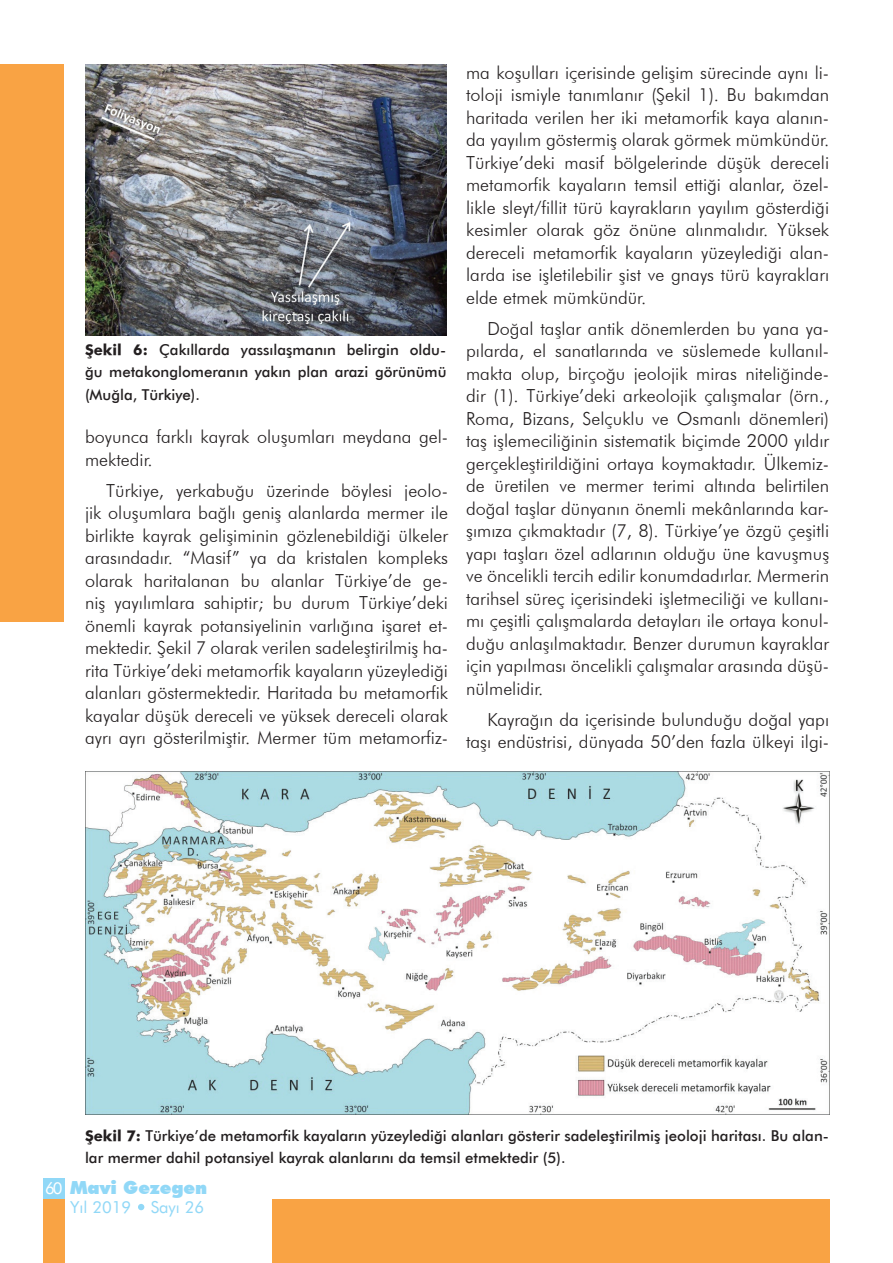
<style>
.page{position:relative;width:893px;height:1263px;background:#fff}
.page>*{position:absolute;margin:0;border:0;box-sizing:border-box;transform-origin:0 0}
.t1{font:300 18px/22.5px "Futura BT";color:#231f20;text-align:justify}
.t2{font:900 18px "Futura BT";color:#91d8f7}
.t3{font:16.5px "Futura BT";color:#91d8f7}
.t4{font:500 15px/22.5px "Futura BT";color:#231f20;text-align:justify}
.s1{font-family:"Futura Md BT Bold";font-weight:400}
.s2{font-weight:400;font-size:16.5px;color:#fff}
</style>
<div class="page">
<div style="left:43px;top:1178px;width:21px;height:64px;background:#91d8f7"></div>
<div style="left:43px;top:1199px;width:21px;height:64px;background:#f9a344"></div>
<div style="left:272px;top:1199px;width:557px;height:64px;background:#f9a344"></div>
<svg style="left:138px;top:1204px;width:6px;height:6px"></svg>
<div style="left:0;top:65px;width:64px;height:557px;background:#f9a344"></div>
<img style="left:85px;top:65px;width:361px;height:271px">
<img style="left:85px;top:771px;width:744px;height:343px">
<p class="t4" style="left:85px;top:338px;width:363px"><span class="s1">Şekil 6:</span> Çakıllarda yassılaşmanın belirgin oldu&shy;ğu metakonglomeranın yakın plan arazi görünümü (Muğla, Türkiye).</p>
<p class="t1" style="left:85px;top:425px;width:365px">boyunca farklı kayrak oluşumları meydana gel&shy;mektedir.</p>
<p class="t1" style="left:85px;top:479px;width:365px;text-indent:21px">Türkiye, yerkabuğu üzerinde böylesi jeolo&shy;jik oluşumlara bağlı geniş alanlarda mermer ile birlikte kayrak gelişiminin gözlenebildiği ülkeler arasındadır. “Masif” ya da kristalen kompleks olarak haritalanan bu alanlar Türkiye’de ge&shy;niş yayılımlara sahiptir; bu durum Türkiye’deki önemli kayrak potansiyelinin varlığına işaret et&shy;mektedir. Şekil 7 olarak verilen sadeleştirilmiş ha&shy;rita Türkiye’deki metamorfik kayaların yüzeylediği alanları göstermektedir. Haritada bu metamorfik kayalar düşük dereceli ve yüksek dereceli olarak ayrı ayrı gösterilmiştir. Mermer tüm metamorfiz-</p>
<p class="t1" style="left:466px;top:61px;width:365px">ma koşulları içerisinde gelişim sürecinde aynı li&shy;toloji ismiyle tanımlanır (Şekil 1). Bu bakımdan haritada verilen her iki metamorfik kaya alanın&shy;da yayılım göstermiş olarak görmek mümkündür.<br>Türkiye’deki masif bölgelerinde düşük dereceli metamorfik kayaların temsil ettiği alanlar, özel&shy;likle sleyt/fillit türü kayrakların yayılım gösterdiği kesimler olarak göz önüne alınmalıdır. Yüksek dereceli metamorfik kayaların yüzeylediği alan&shy;larda ise işletilebilir şist ve gnays türü kayrakları elde etmek mümkündür.</p>
<p class="t1" style="left:466px;top:317px;width:365px;text-indent:21px">Doğal taşlar antik dönemlerden bu yana ya&shy;pılarda, el sanatlarında ve süslemede kullanıl&shy;makta olup, birçoğu jeolojik miras niteliğinde&shy;dir (1). Türkiye’deki arkeolojik çalışmalar (örn., Roma, Bizans, Selçuklu ve Osmanlı dönemleri) taş işlemeciliğinin sistematik biçimde 2000 yıldır gerçekleştirildiğini ortaya koymaktadır. Ülkemiz&shy;de üretilen ve mermer terimi altında belirtilen doğal taşlar dünyanın önemli mekânlarında kar&shy;şımıza çıkmaktadır (7, 8). Türkiye’ye özgü çeşitli yapı taşları özel adlarının olduğu üne kavuşmuş ve öncelikli tercih edilir konumdadırlar. Mermerin tarihsel süreç içerisindeki işletmeciliği ve kullanı&shy;mı çeşitli çalışmalarda detayları ile ortaya konul&shy;duğu anlaşılmaktadır. Benzer durumun kayraklar için yapılması öncelikli çalışmalar arasında düşü&shy;nülmelidir.</p>
<p class="t1" style="left:466px;top:708px;width:365px;text-align:right">Kayrağın da içerisinde bulunduğu doğal yapı taşı endüstrisi, dünyada 50’den fazla ülkeyi ilgi-</p>
<p class="t4" style="left:85px;top:1124px;width:745px"><span class="s1">Şekil 7:</span> Türkiye’de metamorfik kayaların yüzeylediği alanları gösterir sadeleştirilmiş jeoloji haritası. Bu alan&shy;lar mermer dahil potansiyel kayrak alanlarını da temsil etmektedir (5).</p>
<p class="t2" style="left:45px;top:1177px;width:164px"><span class="s2">60</span> Mavi Gezegen</p>
<p class="t3" style="left:70px;top:1197px;width:136px">Yıl 2019 Sayı 26</p>
</div>
